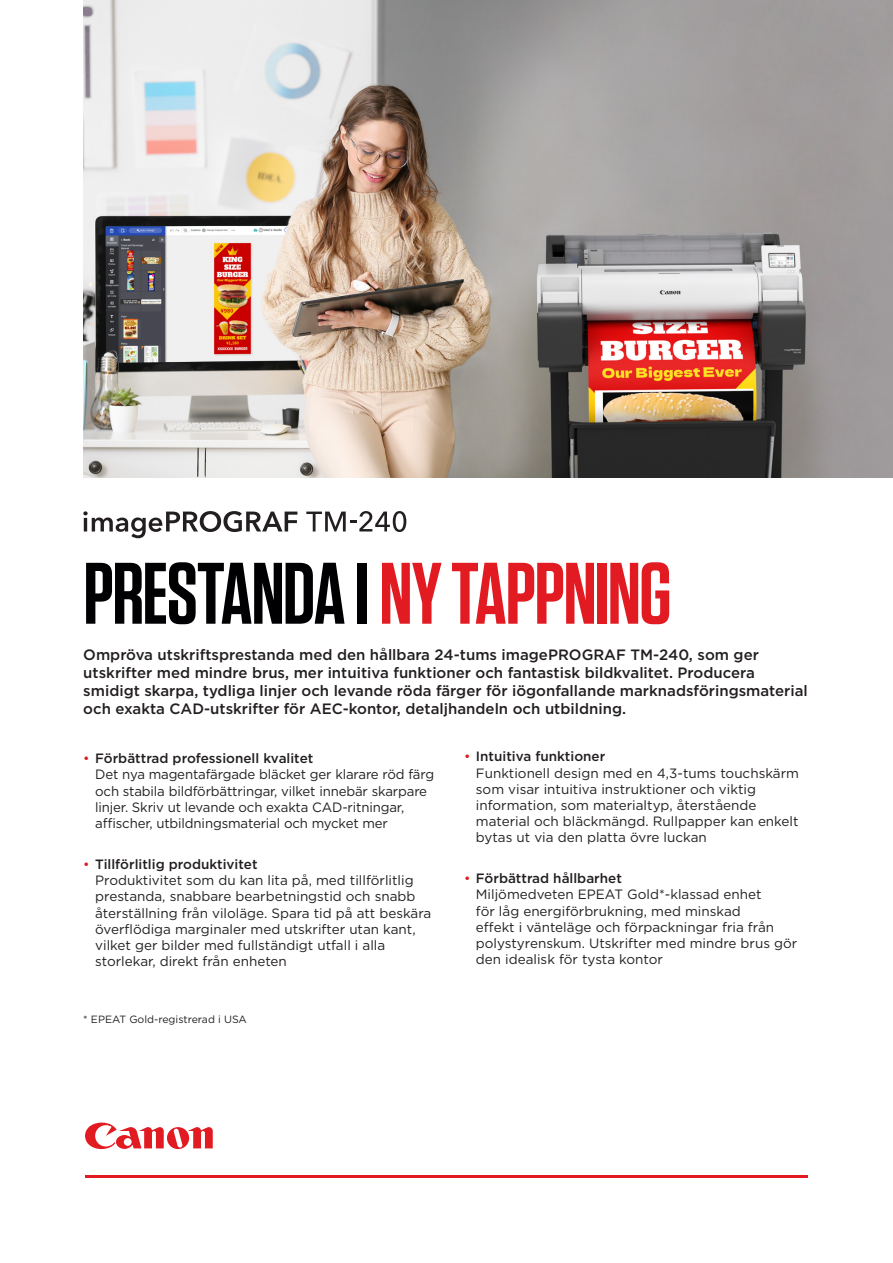
<style>
.page{position:relative;width:893px;height:1263px;background:#fff}
.page>*{position:absolute;margin:0;border:0;box-sizing:border-box;transform-origin:0 0}
.Headline{font:600 87px "Tungsten";letter-spacing:-.02em;color:#000002}
.t1{font:500 15px/18px "Gotham";color:#231f20}
.t2{font:13.5px/16.2px "Gotham";color:#231f20}
.t3{font:10.5px "Gotham";color:#231f20}
.s1{color:#e21a21}
.s2{font-weight:500}
</style>
<div class="page">
<svg style="left:85px;top:1122px;width:128px;height:28px"></svg>
<hr style="left:85px;top:1175px;width:723px;height:3px;background:#e21a21">
<img style="left:83px;top:0;width:810px;height:478px">
<svg style="left:83px;top:511px;width:214px;height:27px"></svg>
<svg style="left:306px;top:511px;width:100px;height:21px"></svg>
<p class="Headline" style="left:83px;top:548px;width:590px">PRESTANDA I <span class="s1">NY TAPPNING</span></p>
<p class="t1" style="left:83px;top:645px;width:726px">Ompröva utskriftsprestanda med den hållbara 24-tums imagePROGRAF TM-240, som ger utskrifter med mindre brus, mer intuitiva funktioner och fantastisk bildkvalitet. Producera smidigt skarpa, tydliga linjer och levande röda färger för iögonfallande marknadsföringsmaterial och exakta CAD-utskrifter för AEC-kontor, detaljhandeln och utbildning.</p>
<p class="t2" style="left:95px;top:750px;width:340px;text-indent:-12px"><span class="s1">•</span> <span class="s2">Förbättrad professionell kvalitet<br></span>Det nya magentafärgade bläcket ger klarare röd färg och stabila bildförbättringar, vilket innebär skarpare linjer. Skriv ut levande och exakta CAD-ritningar, affischer, utbildningsmaterial och mycket mer</p>
<p class="t2" style="left:95px;top:856px;width:338px;text-indent:-12px"><span class="s1">•</span> <span class="s2">Tillförlitlig produktivitet<br></span>Produktivitet som du kan lita på, med tillförlitlig prestanda, snabbare bearbetningstid och snabb återställning från viloläge. Spara tid på att beskära överflödiga marginaler med utskrifter utan kant, vilket ger bilder med fullständigt utfall i alla storlekar, direkt från enheten</p>
<p class="t2" style="left:476px;top:748px;width:325px;text-indent:-12px"><span class="s1">•</span> <span class="s2">Intuitiva funktioner<br></span>Funktionell design med en 4,3-tums touchskärm som visar intuitiva instruktioner och viktig information, som materialtyp, återstående material och bläckmängd. Rullpapper kan enkelt bytas ut via den platta övre luckan</p>
<p class="t2" style="left:476px;top:870px;width:323px;text-indent:-12px"><span class="s1">•</span> <span class="s2">Förbättrad hållbarhet<br></span>Miljömedveten EPEAT Gold*-klassad enhet<br>för låg energiförbrukning, med minskad<br>effekt i vänteläge och förpackningar fria från polystyrenskum. Utskrifter med mindre brus gör den idealisk för tysta kontor</p>
<p class="t3" style="left:83px;top:1012px;width:165px">* EPEAT Gold-registrerad i USA</p>
</div>
